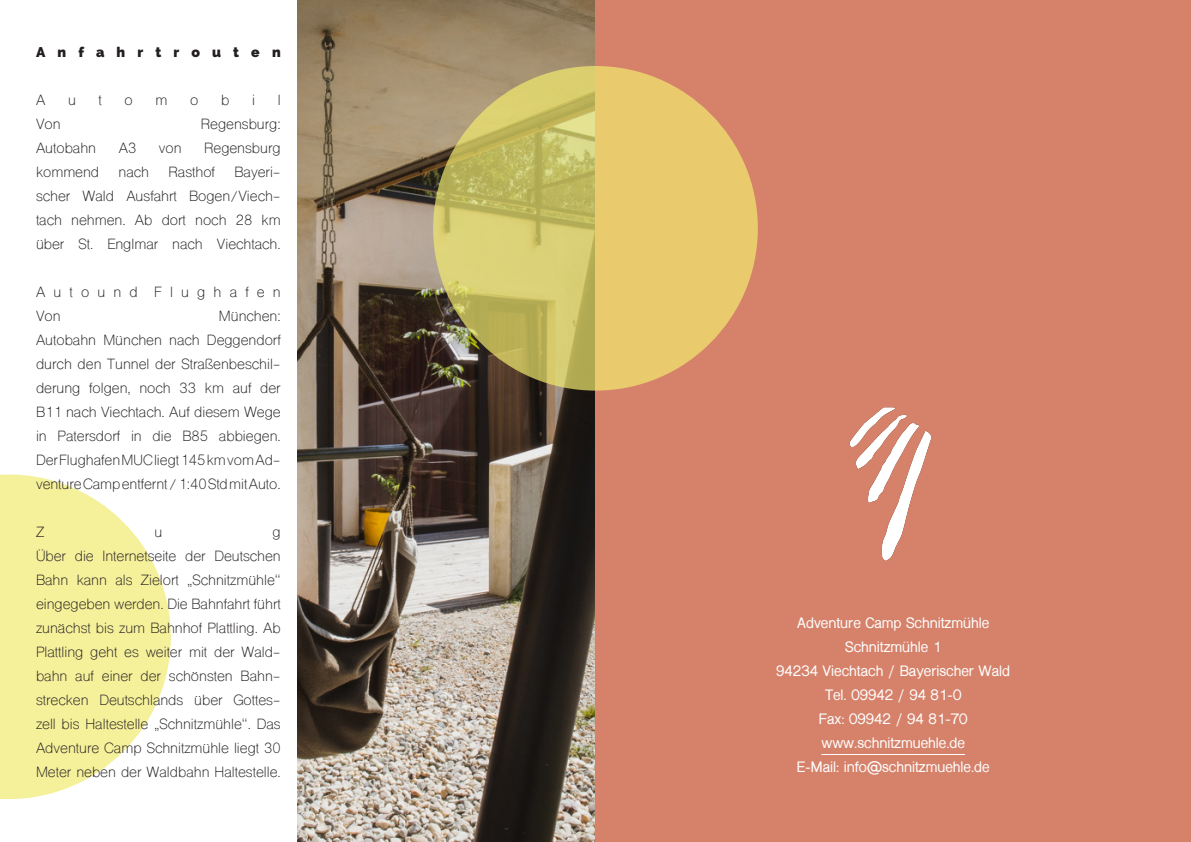
<style>
.page{position:relative;width:1191px;height:842px;background:#fff}
.page>*{position:absolute;margin:0;border:0;box-sizing:border-box;transform-origin:0 0}
.t1{font:14px/24px "Shree Dev 0714";color:#231f20;text-align:justify}
.t2{font:700 14px "Shree Dev 0714";color:#fff}
.t3{font:900 14px "Raleway";letter-spacing:.87em;color:#231f20}
</style>
<div class="page">
<img style="left:298px;top:0;width:297px;height:842px">
<svg style="left:0;top:474px;width:171px;height:325px;fill:#f5f09a"></svg>
<div style="left:595px;top:0;width:596px;height:842px;background:#d6826b"></div>
<hr style="left:821px;top:754px;width:144px;height:1px;background:#fff">
<img style="left:849px;top:407px;width:83px;height:154px">
<svg style="left:433px;top:66px;width:325px;height:325px;background:#d9c56a"></svg>
<p class="t3" style="left:36px;top:44px;width:246px">Anfahrtrouten</p>
<p class="t1" style="left:36px;top:89px;width:11px">A</p>
<p class="t1" style="left:68px;top:89px;width:9px">u</p>
<p class="t1" style="left:99px;top:89px;width:5px">t</p>
<p class="t1" style="left:125px;top:89px;width:10px">o</p>
<p class="t1" style="left:156px;top:89px;width:13px">m</p>
<p class="t1" style="left:190px;top:89px;width:10px">o</p>
<p class="t1" style="left:221px;top:89px;width:10px">b</p>
<p class="t1" style="left:252px;top:89px;width:4px">i</p>
<p class="t1" style="left:278px;top:89px;width:4px">l</p>
<p class="t1" style="left:36px;top:113px;width:26px">Von</p>
<p class="t1" style="left:201px;top:113px;width:81px">Regensburg:</p>
<p class="t1" style="left:36px;top:137px;width:62px">Autobahn</p>
<p class="t1" style="left:119px;top:137px;width:19px">A3</p>
<p class="t1" style="left:159px;top:137px;width:24px">von</p>
<p class="t1" style="left:204px;top:137px;width:78px">Regensburg</p>
<p class="t1" style="left:36px;top:161px;width:65px">kommend</p>
<p class="t1" style="left:119px;top:161px;width:32px">nach</p>
<p class="t1" style="left:169px;top:161px;width:48px">Rasthof</p>
<p class="t1" style="left:36px;top:161px;width:246px;text-indent:198px">Bayeri&shy;scher Wald Ausfahrt Bogen/Viech&shy;tach nehmen. Ab dort noch 28 km über St. Englmar nach Viechtach.</p>
<p class="t1" style="left:36px;top:281px;width:246px">A u t o u n d F l u g h a f e n</p>
<p class="t1" style="left:36px;top:305px;width:26px">Von</p>
<p class="t1" style="left:219px;top:305px;width:63px">München:</p>
<p class="t1" style="left:36px;top:329px;width:246px">Autobahn München nach Deggendorf durch den Tunnel der Straßenbeschil&shy;derung folgen, noch 33 km auf der B11 nach Viechtach. Auf diesem Wege in Patersdorf in die B85 abbiegen.</p>
<p class="t1" style="left:36px;top:449px;width:246px">Der Flughafen MUC liegt 145 km vom Ad&shy;venture Camp entfernt / 1:40 Std mit Auto.</p>
<p class="t1" style="left:36px;top:521px;width:10px">Z</p>
<p class="t1" style="left:154px;top:521px;width:9px">u</p>
<p class="t1" style="left:272px;top:521px;width:10px">g</p>
<p class="t1" style="left:36px;top:545px;width:246px">Über die Internetseite der Deutschen Bahn kann als Zielort „Schnitzmühle“ eingegeben werden. Die Bahnfahrt führt zunächst bis zum Bahnhof Plattling. Ab Plattling geht es weiter mit der Wald&shy;bahn auf einer der schönsten Bahn&shy;strecken Deutschlands über Gottes&shy;zell bis Haltestelle „Schnitzmühle“. Das Adventure Camp Schnitzmühle liegt 30<br>Meter neben der Waldbahn Haltestelle.</p>
<p class="t2" style="left:797px;top:615px;width:193px">Adventure Camp Schnitzmühle</p>
<p class="t2" style="left:845px;top:639px;width:98px">Schnitzmühle 1</p>
<p class="t2" style="left:776px;top:663px;width:235px">94234 Viechtach / Bayerischer Wald</p>
<p class="t2" style="left:825px;top:687px;width:138px">Tel. 09942 / 94 81-0</p>
<p class="t2" style="left:819px;top:711px;width:150px">Fax: 09942 / 94 81-70</p>
<p class="t2" style="left:821px;top:735px;width:145px">www.schnitzmuehle.de</p>
<p class="t2" style="left:797px;top:759px;width:194px">E-Mail: info@schnitzmuehle.de</p>
</div>
